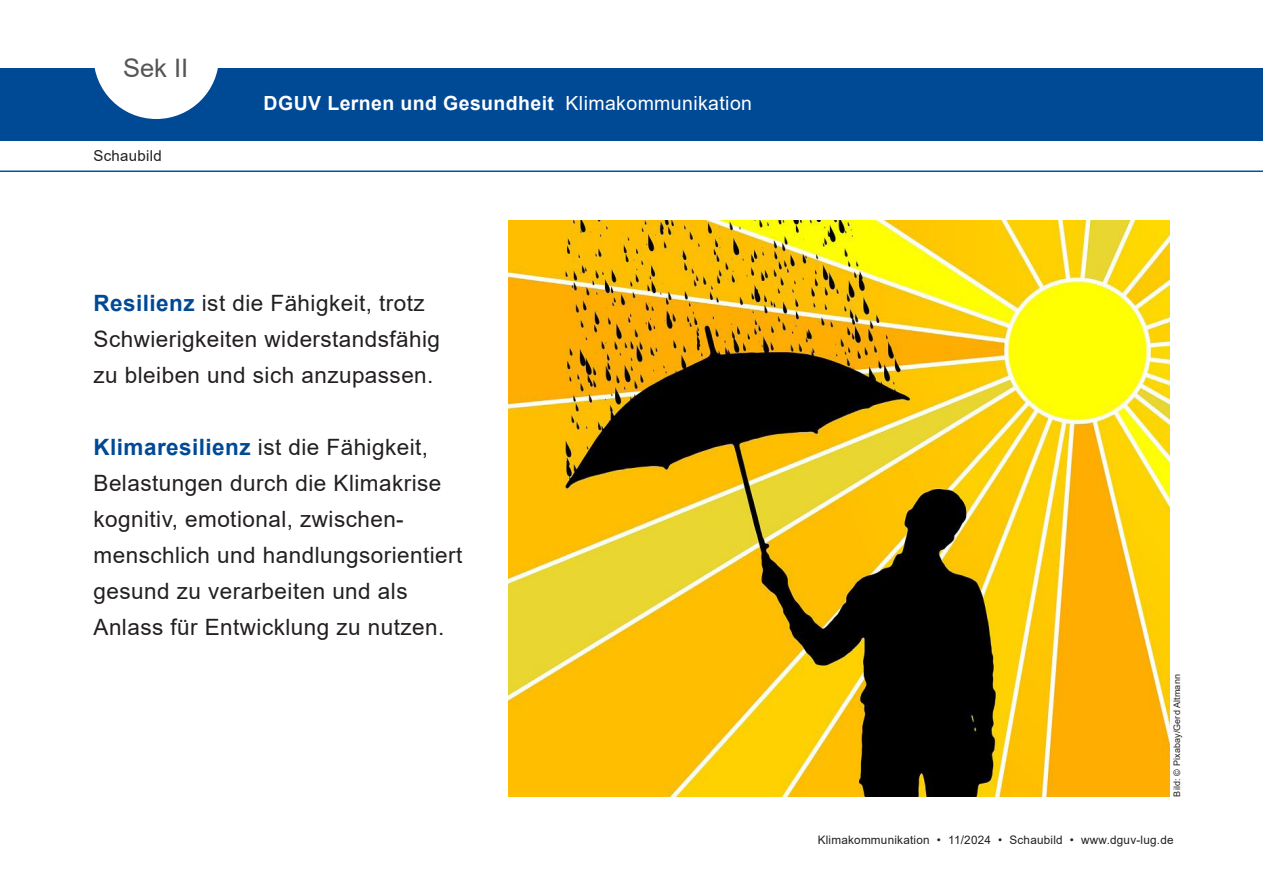
<style>
.page{position:relative;width:1263px;height:893px;background:#fff}
.page>*{position:absolute;margin:0;border:0;box-sizing:border-box;transform-origin:0 0}
.head{font:25.5px "Arial";color:#555}
.Fliesstext{font:22.5px/36px "Arial";letter-spacing:.02em;color:#231f20}
.t1{font:700 19.5px "Arial";letter-spacing:.02em;color:#fff}
.t2{font:19.5px "Arial";letter-spacing:.02em;color:#fff}
.t3{font:15px "Arial";letter-spacing:.02em;color:#231f20}
.fusszeile{font:11.7px "Arial";letter-spacing:.02em;color:#231f20}
.Bildnachweis{font:9px "Arial";letter-spacing:.015em;color:#231f20}
.s1{font-weight:700;color:#004994}
</style>
<div class="page">
<div style="left:0;top:68px;width:1263px;height:72px;background:#004994"></div>
<svg style="left:94px;top:68px;width:124px;height:51px"></svg>
<hr style="left:0;top:171px;width:1263px;height:1px;background:#01519b">
<img style="left:508px;top:221px;width:661px;height:576px">
<p class="head" style="left:123px;top:50px;width:67px">Sek II</p>
<p class="t3" style="left:94px;top:145px;width:70px">Schaubild</p>
<p class="t1" style="left:264px;top:89px;width:292px">DGUV Lernen und Gesundheit</p>
<p class="t2" style="left:566px;top:89px;width:188px">Klimakommunikation</p>
<p class="Fliesstext" style="left:94px;top:284px;width:348px"><span class="s1">Resilienz</span> ist die Fähigkeit, trotz<br>Schwierigkeiten widerstandsfähig zu bleiben und sich anzupassen.</p>
<p class="Fliesstext" style="left:94px;top:428px;width:370px"><span class="s1">Klimaresilienz</span> ist die Fähigkeit, Belastungen durch die Klimakrise kognitiv, emotional, zwischen&shy;menschlich und handlungsorientiert</p>
<p class="Fliesstext" style="left:94px;top:572px;width:352px">gesund zu verarbeiten und als<br>Anlass für Entwicklung zu nutzen.</p>
<p class="Bildnachweis" style="left:1171px;top:797px;width:124px;rotate:-90deg">Bild: © Pixabay/Gerd Altmann</p>
<p class="fusszeile" style="left:818px;top:832px;width:357px">Klimakommunikation • 11/2024 • Schaubild • www.dguv-lug.de</p>
</div>
